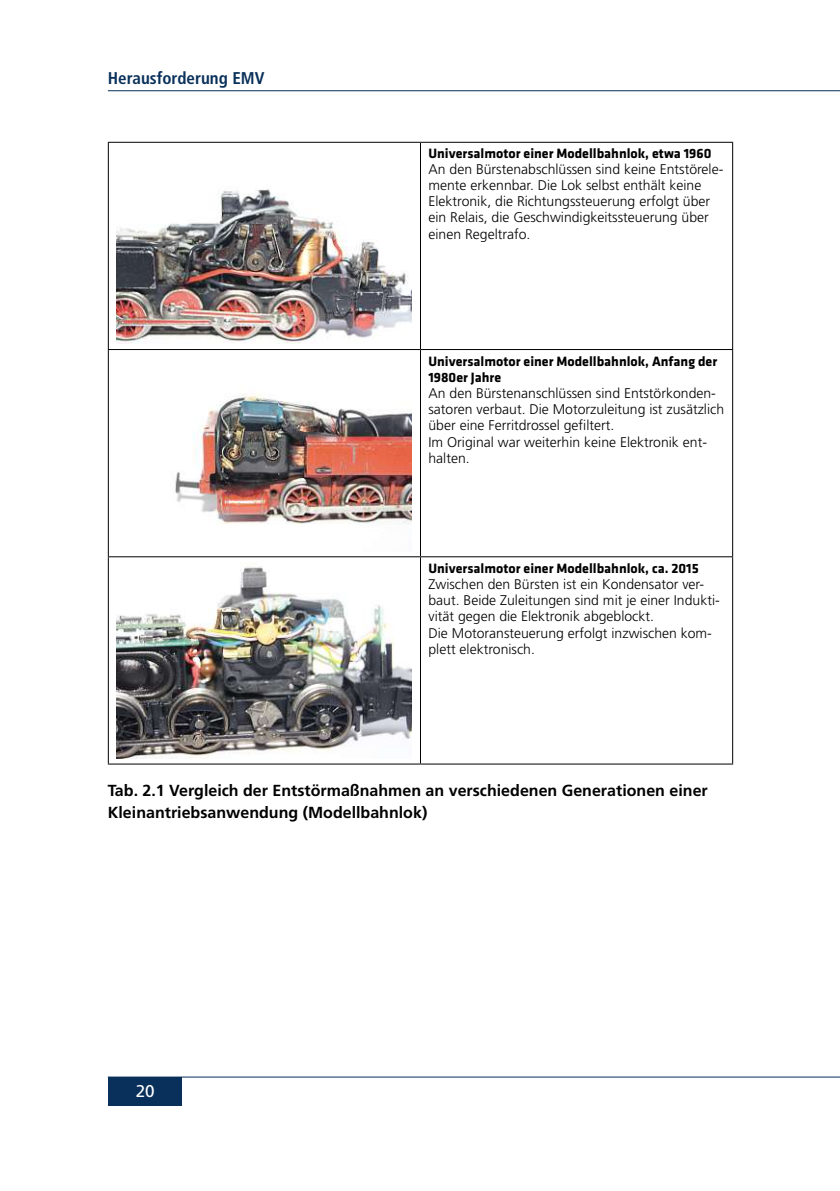
<style>
.page{position:relative;width:840px;height:1191px;background:#fff}
.page>*{position:absolute;margin:0;border:0;box-sizing:border-box;transform-origin:0 0}
.t1{font:700 condensed 17px "Frutiger LT Std";color:#09305a}
.t2{font:17px "Frutiger LT Std";color:#fff}
.t3{font:700 16px/22px "Frutiger LT Std";color:#000}
.t4{font:300 14px/16px "Frutiger LT Std";color:#000}
.t5{font:700 14px/16px "Klavika Basic";color:#000}
</style>
<div class="page">
<hr style="left:108px;top:90px;width:731px;height:1px;background:#09305a">
<hr style="left:108px;top:1076px;width:731px;height:1px;background:#09305a">
<div style="left:108px;top:1077px;width:73px;height:29px;background:#09305a"></div>
<hr style="left:108px;top:142px;width:312px;height:1px;background:#000">
<hr style="left:108px;top:143px;width:1px;height:206px;background:#000">
<hr style="left:420px;top:142px;width:312px;height:1px;background:#000">
<hr style="left:420px;top:143px;width:1px;height:206px;background:#000">
<hr style="left:731px;top:143px;width:1px;height:206px;background:#000">
<hr style="left:108px;top:349px;width:312px;height:1px;background:#000">
<hr style="left:108px;top:350px;width:1px;height:206px;background:#000">
<hr style="left:420px;top:349px;width:312px;height:1px;background:#000">
<hr style="left:420px;top:350px;width:1px;height:206px;background:#000">
<hr style="left:731px;top:350px;width:1px;height:206px;background:#000">
<hr style="left:108px;top:556px;width:312px;height:1px;background:#000">
<hr style="left:108px;top:557px;width:1px;height:206px;background:#000">
<hr style="left:420px;top:556px;width:312px;height:1px;background:#000">
<hr style="left:420px;top:557px;width:1px;height:206px;background:#000">
<hr style="left:731px;top:557px;width:1px;height:206px;background:#000">
<hr style="left:108px;top:763px;width:312px;height:1px;background:#000">
<hr style="left:420px;top:763px;width:312px;height:1px;background:#000">
<img style="left:116px;top:189px;width:295px;height:155px">
<img style="left:175px;top:394px;width:236px;height:130px">
<img style="left:116px;top:563px;width:295px;height:195px">
<p class="t1" style="left:108px;top:68px;width:158px">Herausforderung EMV</p>
<p class="t5" style="left:428px;top:146px;width:284px">Universalmotor einer Modellbahnlok, etwa 1960</p>
<p class="t4" style="left:428px;top:162px;width:296px">An den Bürstenabschlüssen sind keine Entstörele&shy;mente erkennbar. Die Lok selbst enthält keine Elektronik, die Richtungssteuerung erfolgt über ein Relais, die Geschwindigkeitssteuerung über einen Regeltrafo.</p>
<p class="t5" style="left:428px;top:353px;width:290px">Universalmotor einer Modellbahnlok, Anfang der<br>1980er Jahre</p>
<p class="t4" style="left:428px;top:385px;width:297px">An den Bürstenanschlüssen sind Entstörkonden&shy;satoren verbaut. Die Motorzuleitung ist zusätzlich über eine Ferritdrossel gefiltert.</p>
<p class="t4" style="left:428px;top:434px;width:280px">Im Original war weiterhin keine Elektronik ent&shy;halten.</p>
<p class="t5" style="left:428px;top:560px;width:271px">Universalmotor einer Modellbahnlok, ca. 2015</p>
<p class="t4" style="left:428px;top:576px;width:292px">Zwischen den Bürsten ist ein Kondensator ver&shy;baut. Beide Zuleitungen sind mit je einer Indukti&shy;vität gegen die Elektronik abgeblockt.</p>
<p class="t4" style="left:428px;top:625px;width:285px">Die Motoransteuerung erfolgt inzwischen kom&shy;plett elektronisch.</p>
<p class="t3" style="left:108px;top:779px;width:601px">Tab. 2.1 Vergleich der Entstörmaßnahmen an verschiedenen Generationen einer<br>Kleinantriebsanwendung (Modellbahnlok)</p>
<p class="t2" style="left:136px;top:1081px;width:20px">20</p>
</div>
